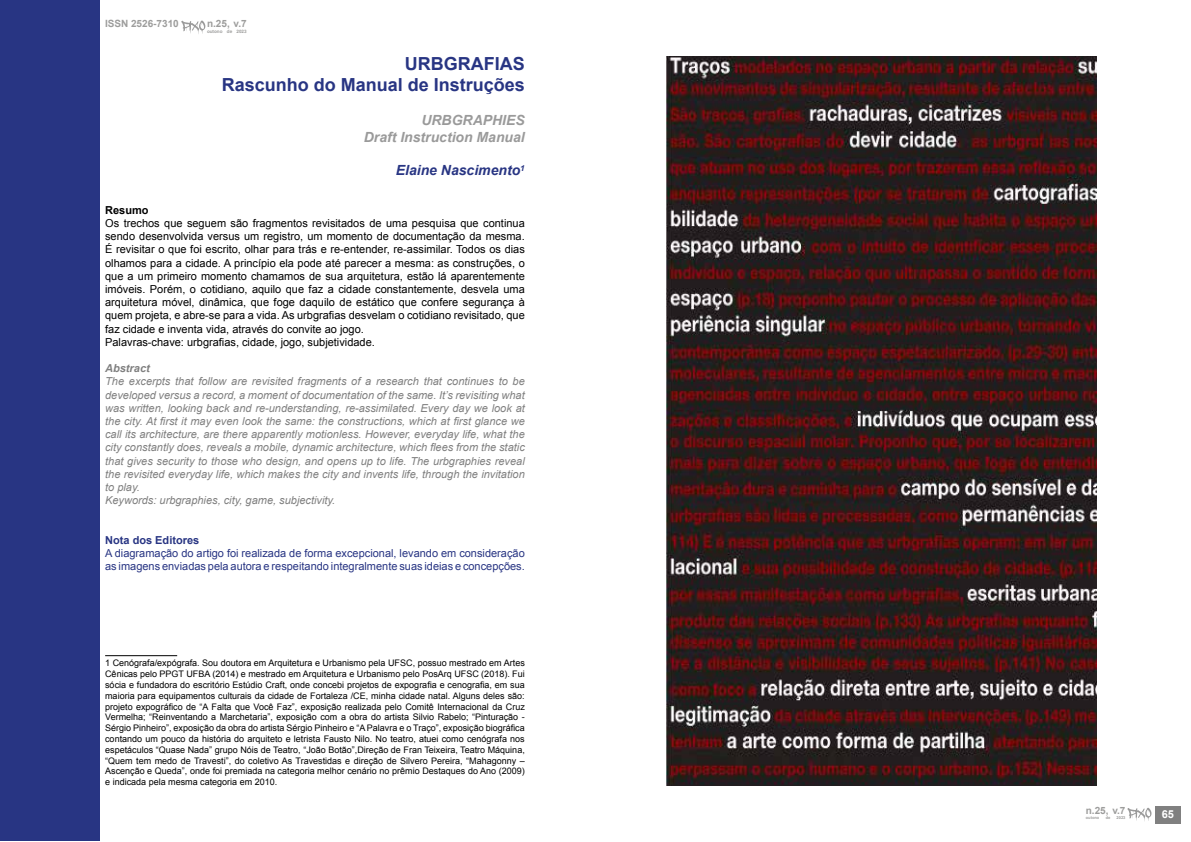
<style>
.page{position:relative;width:1191px;height:842px;background:#fff}
.page>*{position:absolute;margin:0;border:0;box-sizing:border-box;transform-origin:0 0}
.t1{font:700 18px/21.6px "Arial";color:#283583;text-align:right}
.t2{font:italic 700 14px/16.8px "Arial";color:#9a9a9a;text-align:right}
.t3{font:italic 700 14px "Arial";color:#283583}
.t4{font:11px/13.2px "Arial";color:#000}
.t5{font:italic 11px/13.2px "Arial";color:#808080}
.t6{font:11px/13.2px "Arial";color:#283583}
.t7{font:700 11px "Arial";color:#283583}
.t8{font:italic 700 11px "Arial";color:#808080}
.t9{font:700 11px "Arial";color:#000}
.t10{font:700 11px "Arial";color:#fff}
.t11{font:700 10px "Arial";color:#9d9d9c}
.t12{font:9px/10.8px "Arial";color:#000;text-align:justify}
.t13{font:700 4.6px "Arial";color:#9d9d9c}
.t14{font:700 4px "Arial";color:#9d9d9c}
</style>
<div class="page">
<div style="left:0;top:0;width:99px;height:841px;background:#283583"></div>
<hr style="left:105px;top:655px;width:72px;height:1px;background:#000">
<img style="left:666px;top:57px;width:430px;height:728px">
<div style="left:1155px;top:806px;width:25px;height:17px;background:#808080"></div>
<svg style="left:1127px;top:808px;width:24px;height:13px"></svg>
<svg style="left:181px;top:21px;width:24px;height:13px"></svg>
<p class="t11" style="left:105px;top:17px;width:75px">ISSN 2526-7310</p>
<p class="t11" style="left:207px;top:17px;width:41px">n.25, v.7</p>
<p class="t13" style="left:207px;top:28px;width:41px">outono de 2023</p>
<h1 class="t1" style="left:222px;top:53px;width:305px">URBGRAFIAS<br>Rascunho do Manual de Instruções</h1>
<h2 class="t2" style="left:364px;top:112px;width:163px">URBGRAPHIES<br>Draft Instruction Manual</h2>
<h2 class="t3" style="left:396px;top:161px;width:131px">Elaine Nascimento<sup>1</sup></h2>
<p class="t9" style="left:105px;top:203px;width:45px">Resumo</p>
<p class="t4" style="left:105px;top:217px;width:421px">Os trechos que seguem são fragmentos revisitados de uma pesquisa que continua sendo desenvolvida versus um registro, um momento de documentação da mesma.<br>É revisitar o que foi escrito, olhar para trás e re-entender, re-assimilar. Todos os dias olhamos para a cidade. A princípio ela pode até parecer a mesma: as construções, o que a um primeiro momento chamamos de sua arquitetura, estão lá aparentemente imóveis. Porém, o cotidiano, aquilo que faz a cidade constantemente, desvela uma arquitetura móvel, dinâmica, que foge daquilo de estático que confere segurança à quem projeta, e abre-se para a vida. As urbgrafias desvelam o cotidiano revisitado, que faz cidade e inventa vida, através do convite ao jogo.<br>Palavras-chave: urbgrafias, cidade, jogo, subjetividade.</p>
<p class="t8" style="left:105px;top:361px;width:46px">Abstract</p>
<p class="t5" style="left:105px;top:375px;width:421px">The excerpts that follow are revisited fragments of a research that continues to be developed versus a record, a moment of documentation of the same. It’s revisiting what was written, looking back and re-understanding, re-assimilated. Every day we look at the city. At first it may even look the same: the constructions, which at first glance we call its architecture, are there apparently motionless. However, everyday life, what the city constantly does, reveals a mobile, dynamic architecture, which flees from the static that gives security to those who design, and opens up to life. The urbgraphies reveal the revisited everyday life, which makes the city and invents life, through the invitation to play.<br>Keywords: urbgraphies, city, game, subjectivity.</p>
<p class="t7" style="left:105px;top:533px;width:96px">Nota dos Editores</p>
<p class="t6" style="left:105px;top:547px;width:421px">A diagramação do artigo foi realizada de forma excepcional, levando em consideração as imagens enviadas pela autora e respeitando integralmente suas ideias e concepções.</p>
<p class="t12" style="left:105px;top:658px;width:421px">1 Cenógrafa/expógrafa. Sou doutora em Arquitetura e Urbanismo pela UFSC, possuo mestrado em Artes Cênicas pelo PPGT UFBA (2014) e mestrado em Arquitetura e Urbanismo pelo PosArq UFSC (2018). Fui sócia e fundadora do escritório Estúdio Craft, onde concebi projetos de expografia e cenografia, em sua maioria para equipamentos culturais da cidade de Fortaleza /CE, minha cidade natal. Alguns deles são: projeto expográfico de “A Falta que Você Faz”, exposição realizada pelo Comitê Internacional da Cruz Vermelha; “Reinventando a Marchetaria”, exposição com a obra do artista Silvio Rabelo; “Pinturação - Sérgio Pinheiro”, exposição da obra do artista Sérgio Pinheiro e “A Palavra e o Traço”, exposição biográfica contando um pouco da história do arquiteto e letrista Fausto Nilo. No teatro, atuei como cenógrafa nos espetáculos “Quase Nada” grupo Nóis de Teatro, “João Botão”,Direção de Fran Teixeira, Teatro Máquina, “Quem tem medo de Travesti”, do coletivo As Travestidas e direção de Silvero Pereira, “Mahagonny – Ascenção e Queda”, onde foi premiada na categoria melhor cenário no prêmio Destaques do Ano (2009) e indicada pela mesma categoria em 2010.</p>
<p class="t11" style="left:1085px;top:804px;width:41px">n.25, v.7</p>
<p class="t14" style="left:1085px;top:815px;width:15px">outono</p>
<p class="t14" style="left:1105px;top:815px;width:6px">de</p>
<p class="t14" style="left:1116px;top:815px;width:10px">2023</p>
<p class="t10" style="left:1161px;top:807px;width:14px">65</p>
</div>
